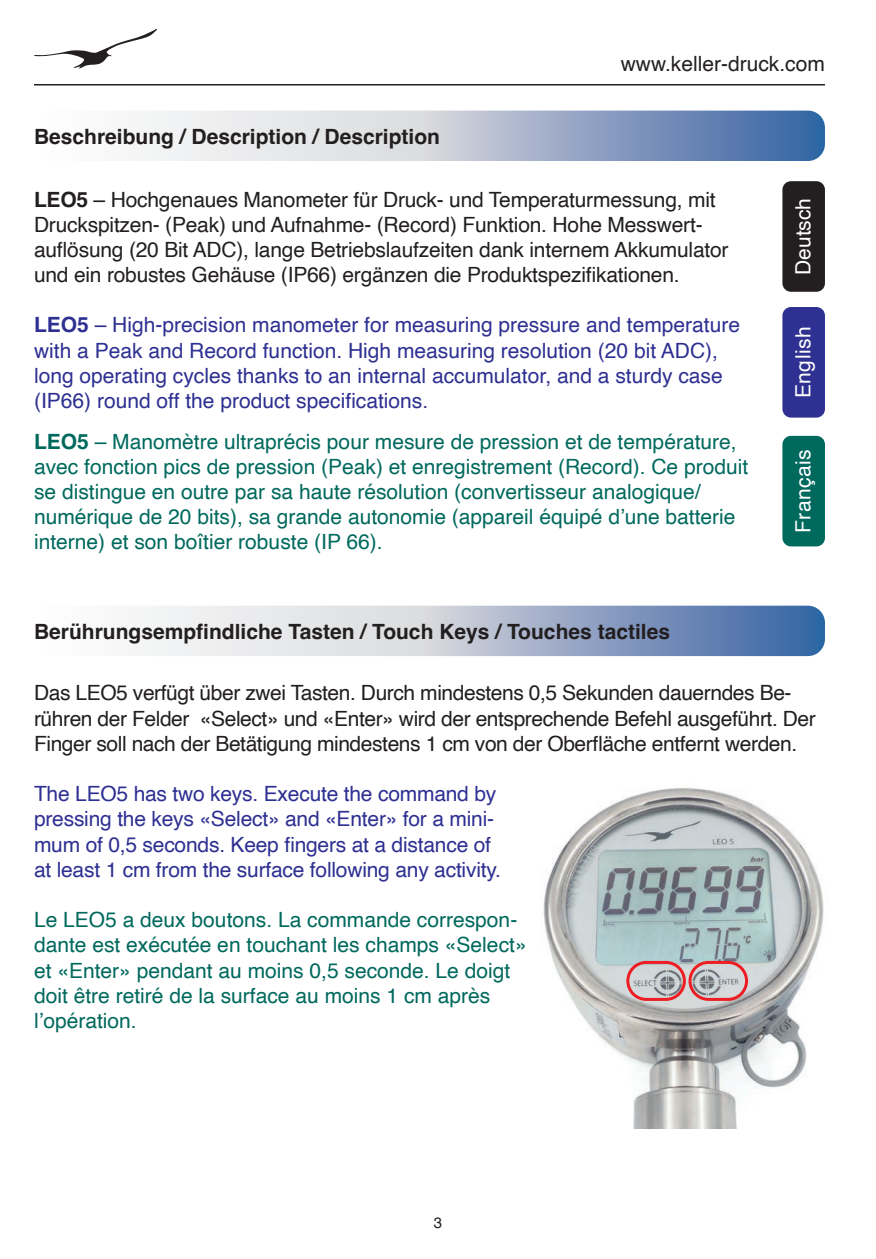
<style>
.page{position:relative;width:876px;height:1259px;background:#fff}
.page>*{position:absolute;margin:0;border:0;box-sizing:border-box;transform-origin:0 0}
.t1{font:21px/25.2px "Helvetica";letter-spacing:-.01em;color:#231f20}
.t2{font:21px/25.2px "Helvetica";color:#00695d}
.t3{font:21px/25.2px "Helvetica";color:#2e3092}
.t4{font:700 21px "Helvetica";color:#231f20}
.t5{font:21px "Helvetica";letter-spacing:.02em;color:#fff}
.t6{font:21px "Helvetica";color:#fff}
.t7{font:15px "Helvetica";color:#231f20}
.s1{font-weight:700}
</style>
<div class="page">
<hr style="left:34px;top:84px;width:791px;height:1px;background:#231f20">
<svg style="left:34px;top:29px;width:123px;height:40px"></svg>
<svg style="left:143px;top:111px;width:682px;height:50px"></svg>
<svg style="left:143px;top:605px;width:682px;height:51px"></svg>
<div style="left:782px;top:307px;width:43px;height:110px;background:#2e3092;border-radius:9px"></div>
<div style="left:782px;top:436px;width:43px;height:110px;background:#00695d;border-radius:9px"></div>
<div style="left:782px;top:181px;width:43px;height:111px;background:#231f20;border-radius:9px"></div>
<img style="left:543px;top:788px;width:281px;height:340px">
<div style="left:626px;top:961px;width:60px;height:40px;border:3px solid #ee1d23;border-radius:18px"></div>
<div style="left:688px;top:961px;width:60px;height:40px;border:3px solid #ee1d23;border-radius:18px"></div>
<p class="t4" style="left:34px;top:123px;width:408px">Beschreibung / Description / Description</p>
<p class="t1" style="left:621px;top:51px;width:206px">www.keller-druck.com</p>
<p class="t1" style="left:34px;top:187px;width:696px"><span class="s1">LEO5</span> – Hochgenaues Manometer für Druck- und Temperaturmessung, mit Druckspitzen- (Peak) und Aufnahme- (Record) Funktion. Hohe Messwert&shy;auflösung (20 Bit ADC), lange Betriebslaufzeiten dank internem Akkumulator und ein robustes Gehäuse (IP66) ergänzen die Produktspezifikationen.</p>
<p class="t3" style="left:34px;top:313px;width:708px"><span class="s1">LEO5</span> – High-precision manometer for measuring pressure and temperature with a Peak and Record function. High measuring resolution (20 bit ADC), long operating cycles thanks to an internal accumulator, and a sturdy case (IP66) round off the product specifications.</p>
<p class="t2" style="left:34px;top:429px;width:716px"><span class="s1">LEO5</span> – Manomètre ultraprécis pour mesure de pression et de température, avec fonction pics de pression (Peak) et enregistrement (Record). Ce produit se distingue en outre par sa haute résolution (convertisseur analogique/ numérique de 20 bits), sa grande autonomie (appareil équipé d’une batterie interne) et son boîtier robuste (IP 66).</p>
<p class="t4" style="left:34px;top:618px;width:637px">Berührungsempfindliche Tasten / Touch Keys / Touches tactiles</p>
<p class="t6" style="left:787px;top:275px;width:79px;rotate:-90deg">Deutsch</p>
<p class="t5" style="left:787px;top:398px;width:73px;rotate:-90deg">English</p>
<p class="t5" style="left:787px;top:533px;width:85px;rotate:-90deg">Français</p>
<p class="t1" style="left:34px;top:681px;width:783px">Das LEO5 verfügt über zwei Tasten. Durch mindestens 0,5 Sekunden dauerndes Be&shy;rühren der Felder «Select» und «Enter» wird der entsprechende Befehl ausgeführt. Der<br>Finger soll nach der Betätigung mindestens 1 cm von der Oberfläche entfernt werden.</p>
<p class="t3" style="left:34px;top:782px;width:469px">The LEO5 has two keys. Execute the command by pressing the keys «Select» and «Enter» for a mini&shy;mum of 0,5 seconds. Keep fingers at a distance of at least 1 cm from the surface following any activity.</p>
<p class="t2" style="left:34px;top:908px;width:494px">Le LEO5 a deux boutons. La commande correspon&shy;dante est exécutée en touchant les champs «Select» et «Enter» pendant au moins 0,5 seconde. Le doigt doit être retiré de la surface au moins 1 cm après l’opération.</p>
<p class="t7" style="left:434px;top:1210px;width:10px">3</p>
</div>
